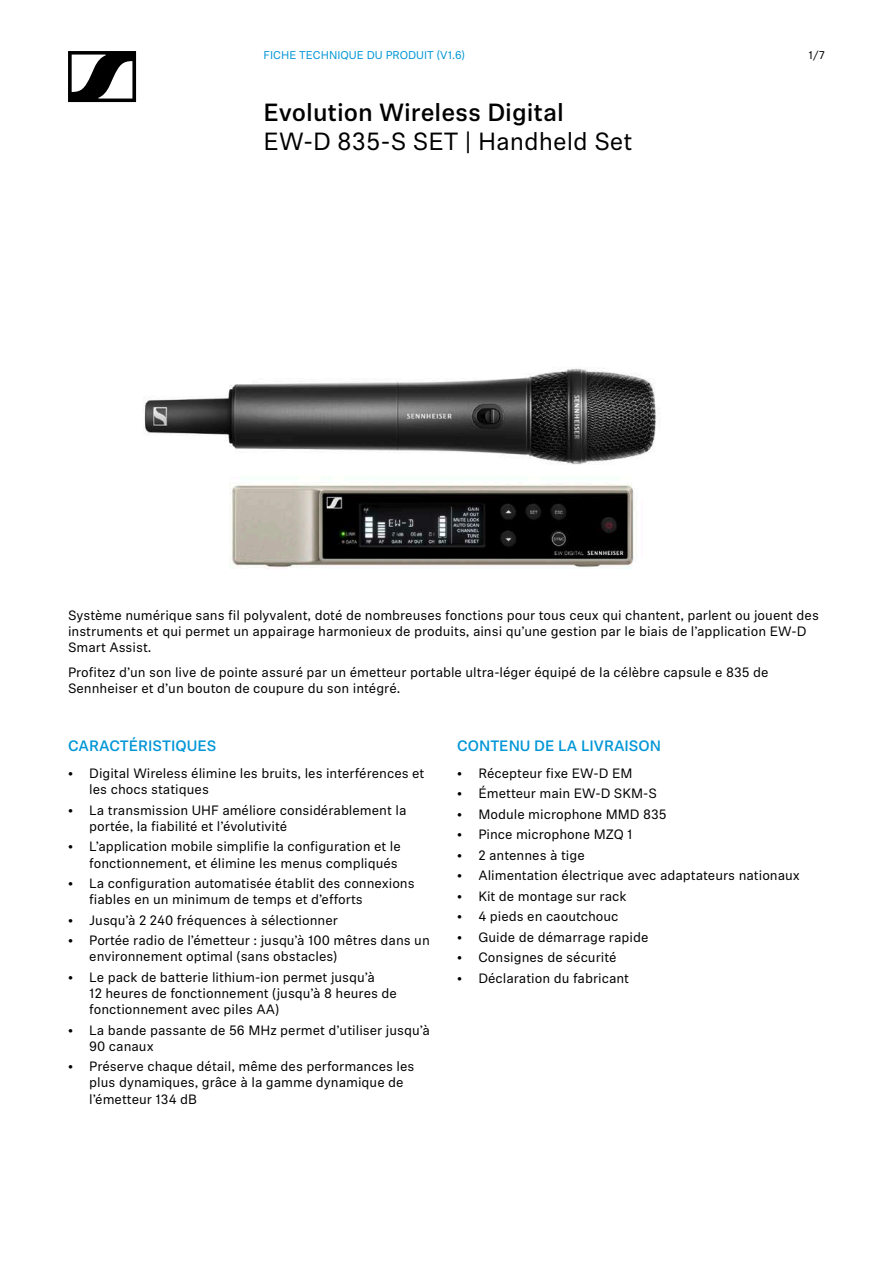
<style>
.page{position:relative;width:893px;height:1263px;background:#fff}
.page>*{position:absolute;margin:0;border:0;box-sizing:border-box;transform-origin:0 0}
.t1{font:500 24.75px "Sennheiser Neue";color:#000}
.t2{font:24.75px "Sennheiser Neue";color:#000}
.t3{font:500 15px "Sennheiser Neue";color:#0196d6}
.t4{font:13.5px/16.2px "Sennheiser Neue";color:#000}
.t5{font:11.25px "Sennheiser Neue";color:#0196d6}
.t6{font:11.25px "Sennheiser Neue";color:#000}
</style>
<div class="page">
<svg style="left:68px;top:51px;width:68px;height:51px"></svg>
<img style="left:143px;top:368px;width:513px;height:201px">
<p class="t5" style="left:264px;top:48px;width:203px">FICHE TECHNIQUE DU PRODUIT (V1.6)</p>
<h1 class="t1" style="left:264px;top:95px;width:302px">Evolution Wireless Digital</h1>
<h1 class="t2" style="left:264px;top:125px;width:370px">EW-D 835-S SET | Handheld Set</h1>
<p class="t6" style="left:808px;top:48px;width:18px">1/7</p>
<p class="t4" style="left:68px;top:606px;width:752px">Système numérique sans fil polyvalent, doté de nombreuses fonctions pour tous ceux qui chantent, parlent ou jouent des instruments et qui permet un appairage harmonieux de produits, ainsi qu’une gestion par le biais de l’application EW-D<br>Smart Assist.</p>
<p class="t4" style="left:68px;top:663px;width:702px">Profitez d’un son live de pointe assuré par un émetteur portable ultra-léger équipé de la célèbre capsule e 835 de<br>Sennheiser et d’un bouton de coupure du son intégré.</p>
<p class="t3" style="left:68px;top:735px;width:150px">CARACTÉRISTIQUES</p>
<p class="t4" style="left:89px;top:764px;width:337px;text-indent:-21px">• Digital Wireless élimine les bruits, les interférences et les chocs statiques</p>
<p class="t4" style="left:89px;top:801px;width:319px;text-indent:-21px">• La transmission UHF améliore considérablement la portée, la fiabilité et l’évolutivité</p>
<p class="t4" style="left:68px;top:838px;width:334px;text-align:right">• L’application mobile simplifie la configuration et le fonctionnement, et élimine les menus compliqués</p>
<p class="t4" style="left:89px;top:874px;width:327px;text-indent:-21px">• La configuration automatisée établit des connexions fiables en un minimum de temps et d’efforts</p>
<p class="t4" style="left:68px;top:911px;width:271px">• Jusqu’à 2 240 fréquences à sélectionner</p>
<p class="t4" style="left:89px;top:931px;width:342px;text-indent:-21px">• Portée radio de l’émetteur : jusqu’à 100 mêtres dans un environnement optimal (sans obstacles)</p>
<p class="t4" style="left:89px;top:968px;width:309px;text-indent:-21px">• Le pack de batterie lithium-ion permet jusqu’à<br>12 heures de fonctionnement (jusqu’à 8 heures de fonctionnement avec piles AA)</p>
<p class="t4" style="left:89px;top:1021px;width:342px;text-indent:-21px">• La bande passante de 56 MHz permet d’utiliser jusqu’à<br>90 canaux</p>
<p class="t4" style="left:89px;top:1058px;width:327px;text-indent:-21px">• Préserve chaque détail, même des performances les plus dynamiques, grâce à la gamme dynamique de l’émetteur 134 dB</p>
<p class="t3" style="left:457px;top:735px;width:205px">CONTENU DE LA LIVRAISON</p>
<p class="t4" style="left:457px;top:764px;width:177px">• Récepteur fixe EW-D EM</p>
<p class="t4" style="left:457px;top:785px;width:201px">• Émetteur main EW-D SKM-S</p>
<p class="t4" style="left:457px;top:805px;width:211px">• Module microphone MMD 835</p>
<p class="t4" style="left:457px;top:826px;width:177px">• Pince microphone MZQ 1</p>
<p class="t4" style="left:457px;top:846px;width:129px">• 2 antennes à tige</p>
<p class="t4" style="left:457px;top:867px;width:344px">• Alimentation électrique avec adaptateurs nationaux</p>
<p class="t4" style="left:457px;top:887px;width:171px">• Kit de montage sur rack</p>
<p class="t4" style="left:457px;top:908px;width:163px">• 4 pieds en caoutchouc</p>
<p class="t4" style="left:457px;top:928px;width:193px">• Guide de démarrage rapide</p>
<p class="t4" style="left:457px;top:949px;width:161px">• Consignes de sécurité</p>
<p class="t4" style="left:457px;top:969px;width:174px">• Déclaration du fabricant</p>
</div>
